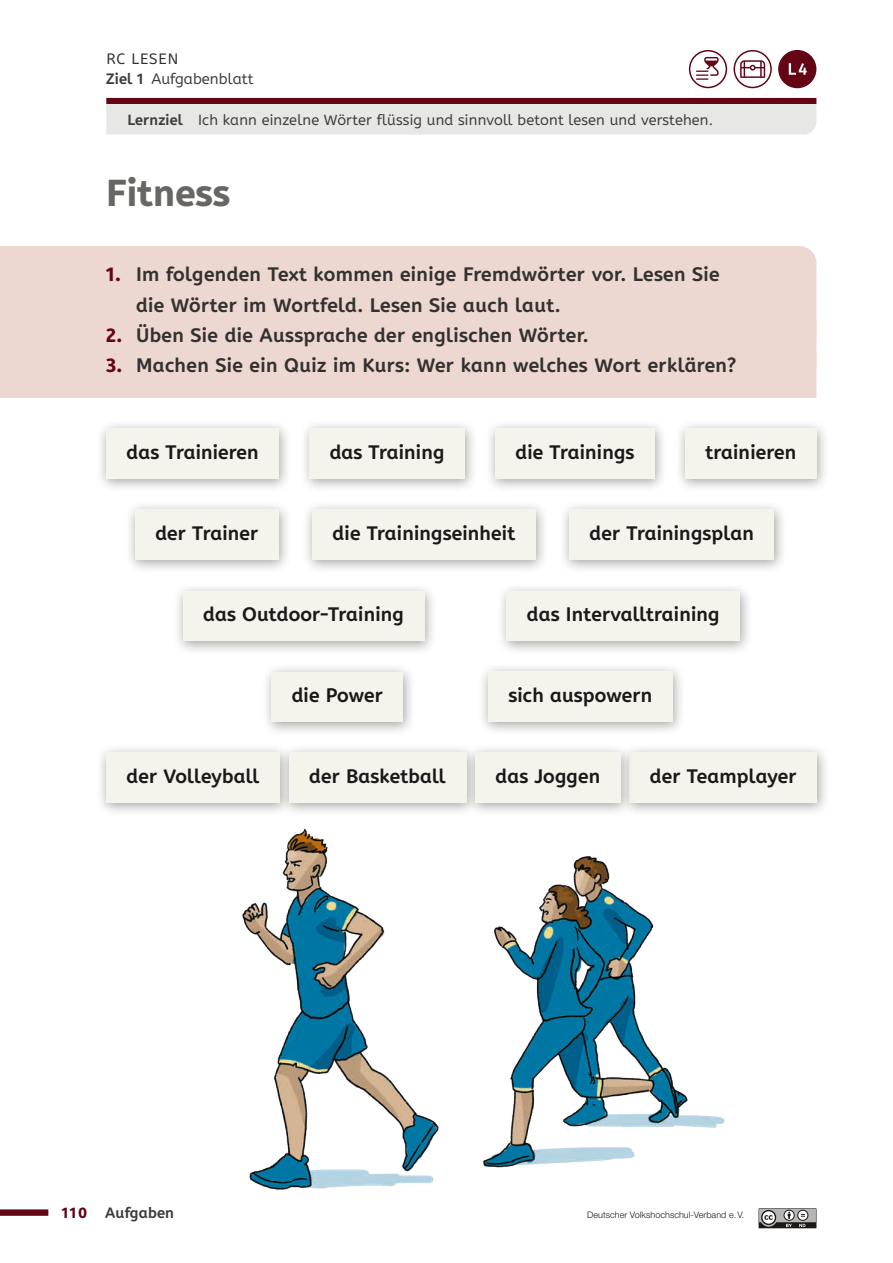
<style>
.page{position:relative;width:893px;height:1263px;background:#fff}
.page>*{position:absolute;margin:0;border:0;box-sizing:border-box;transform-origin:0 0}
.t1{font:800 37.5px "A Be Zeh EDU";letter-spacing:.005em;color:#686663}
.t2{font:700 19.5px "A Be Zeh EDU";letter-spacing:.01em;color:#1b1917}
.t3{font:700 19.5px/30.5px "A Be Zeh EDU";letter-spacing:.02em;color:#33302e}
.t4{font:15px/20.2px "A Be Zeh EDU";color:#3d3b38}
.t5{font:700 15px "A Be Zeh EDU";letter-spacing:.01em;color:#3d3b38}
.t6{font:14.7px "A Be Zeh EDU";letter-spacing:.01em;color:#3d3b38}
.t7{font:300 9px "Helvetica Neue LT Pro";letter-spacing:.005em;color:#1b1917}
.s1{color:#33302e}
.s2{font-weight:700}
.s3{font-weight:800;color:#630514}
</style>
<div class="page">
<div style="left:261px;top:663px;width:155px;height:73px;background:#1b1917;opacity:.4"></div>
<div style="left:271px;top:672px;width:132px;height:50px;background:#f4f3ec"></div>
<div style="left:478px;top:662px;width:208px;height:74px;background:#1b1917;opacity:.4"></div>
<div style="left:488px;top:671px;width:185px;height:51px;background:#f4f3ec"></div>
<div style="left:96px;top:743px;width:197px;height:74px;background:#1b1917;opacity:.4"></div>
<div style="left:106px;top:752px;width:174px;height:51px;background:#f4f3ec"></div>
<div style="left:279px;top:743px;width:200px;height:74px;background:#1b1917;opacity:.4"></div>
<div style="left:289px;top:752px;width:177px;height:51px;background:#f4f3ec"></div>
<div style="left:619px;top:743px;width:211px;height:74px;background:#1b1917;opacity:.4"></div>
<div style="left:630px;top:752px;width:187px;height:51px;background:#f4f3ec"></div>
<div style="left:465px;top:743px;width:169px;height:74px;background:#1b1917;opacity:.4"></div>
<div style="left:475px;top:752px;width:145px;height:51px;background:#f4f3ec"></div>
<div style="left:173px;top:582px;width:264px;height:73px;background:#1b1917;opacity:.4"></div>
<div style="left:183px;top:591px;width:241px;height:50px;background:#f4f3ec"></div>
<div style="left:496px;top:582px;width:257px;height:73px;background:#1b1917;opacity:.4"></div>
<div style="left:507px;top:591px;width:233px;height:50px;background:#f4f3ec"></div>
<div style="left:125px;top:500px;width:167px;height:74px;background:#1b1917;opacity:.4"></div>
<div style="left:135px;top:509px;width:144px;height:51px;background:#f4f3ec"></div>
<div style="left:302px;top:500px;width:247px;height:74px;background:#1b1917;opacity:.4"></div>
<div style="left:312px;top:509px;width:224px;height:51px;background:#f4f3ec"></div>
<div style="left:559px;top:500px;width:228px;height:74px;background:#1b1917;opacity:.4"></div>
<div style="left:569px;top:509px;width:205px;height:51px;background:#f4f3ec"></div>
<div style="left:96px;top:419px;width:196px;height:74px;background:#1b1917;opacity:.4"></div>
<div style="left:106px;top:428px;width:173px;height:51px;background:#f4f3ec"></div>
<div style="left:299px;top:419px;width:179px;height:74px;background:#1b1917;opacity:.4"></div>
<div style="left:309px;top:428px;width:156px;height:51px;background:#f4f3ec"></div>
<div style="left:485px;top:419px;width:183px;height:74px;background:#1b1917;opacity:.4"></div>
<div style="left:495px;top:428px;width:160px;height:51px;background:#f4f3ec"></div>
<div style="left:675px;top:419px;width:154px;height:74px;background:#1b1917;opacity:.4"></div>
<div style="left:685px;top:428px;width:131px;height:51px;background:#f4f3ec"></div>
<div style="left:0;top:1209px;width:48px;height:7px;background:#630514"></div>
<div style="left:106px;top:98px;width:710px;height:6px;background:#630514"></div>
<svg style="left:759px;top:1218px;width:57px;height:10px"></svg>
<div style="left:106px;top:104px;width:710px;height:31px;background:#e7e7e6"></div>
<div style="left:0;top:246px;width:816px;height:61px;background:#ecd7d1"></div>
<div style="left:0;top:307px;width:816px;height:30px;background:#ecd7d1"></div>
<div style="left:0;top:337px;width:816px;height:61px;background:#ecd7d1"></div>
<img style="left:242px;top:828px;width:574px;height:390px">
<div style="left:689px;top:50px;width:38px;height:38px;border:2px solid #630514;border-radius:50%"></div>
<svg style="left:696px;top:57px;width:23px;height:23px"></svg>
<div style="left:733px;top:50px;width:39px;height:38px;border:2px solid #630514;border-radius:50%"></div>
<svg style="left:740px;top:60px;width:25px;height:18px"></svg>
<div style="left:779px;top:51px;width:37px;height:36px;background:#630514;border-radius:50%"></div>
<div style="left:778px;top:50px;width:38px;height:38px;border:2px solid #630514;border-radius:50%"></div>
<svg style="left:789px;top:63px;width:18px;height:12px"></svg>
<p class="t4" style="left:106px;top:49px;width:149px"><span class="s1">RC LESEN<br></span><span class="s2">Ziel 1</span> Aufgabenblatt</p>
<p class="t6" style="left:128px;top:110px;width:587px"><span class="s2">Lernziel</span> Ich kann einzelne Wörter flüssig und sinnvoll betont lesen und verstehen.</p>
<h1 class="t1" style="left:106px;top:167px;width:125px">Fitness</h1>
<p class="t3" style="left:136px;top:259px;width:585px;text-indent:-30px"><span class="s3">1.</span> Im folgenden Text kommen einige Fremdwörter vor. Lesen Sie die Wörter im Wortfeld. Lesen Sie auch laut.</p>
<p class="t3" style="left:106px;top:320px;width:484px"><span class="s3">2.</span> Üben Sie die Aussprache der englischen Wörter.</p>
<p class="t3" style="left:106px;top:351px;width:632px"><span class="s3">3.</span> Machen Sie ein Quiz im Kurs: Wer kann welches Wort erklären?</p>
<p class="t2" style="left:127px;top:439px;width:134px">das Trainieren</p>
<p class="t2" style="left:330px;top:439px;width:116px">das Training</p>
<p class="t2" style="left:515px;top:439px;width:121px">die Trainings</p>
<p class="t2" style="left:705px;top:439px;width:92px">trainieren</p>
<p class="t2" style="left:155px;top:520px;width:104px">der Trainer</p>
<p class="t2" style="left:333px;top:520px;width:184px">die Trainingseinheit</p>
<p class="t2" style="left:590px;top:520px;width:166px">der Trainingsplan</p>
<p class="t2" style="left:203px;top:601px;width:202px">das Outdoor-Training</p>
<p class="t2" style="left:527px;top:601px;width:194px">das Intervalltraining</p>
<p class="t2" style="left:292px;top:682px;width:93px">die Power</p>
<p class="t2" style="left:508px;top:682px;width:145px">sich auspowern</p>
<p class="t2" style="left:127px;top:763px;width:135px">der Volleyball</p>
<p class="t2" style="left:309px;top:763px;width:138px">der Basketball</p>
<p class="t2" style="left:496px;top:763px;width:106px">das Joggen</p>
<p class="t2" style="left:650px;top:763px;width:148px">der Teamplayer</p>
<p class="t5" style="left:62px;top:1203px;width:114px"><span class="s3">110</span> Aufgaben</p>
<p class="t7" style="left:587px;top:1209px;width:158px">Deutscher Volkshochschul-Verband e.V.</p>
</div>
